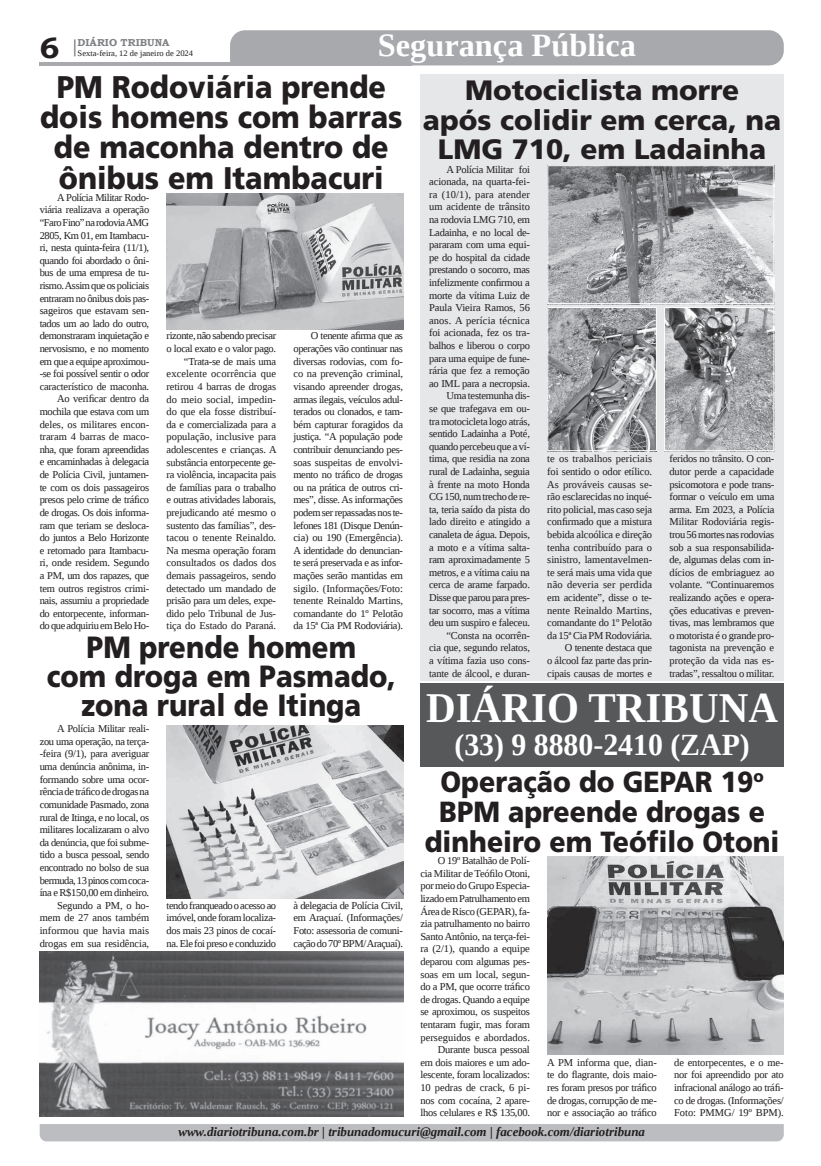
<style>
.page{position:relative;width:821px;height:1166px;background:#fff}
.page>*{position:absolute;margin:0;border:0;box-sizing:border-box;transform-origin:0 0}
.t1{font:700 42.35px "Liberation Serif";color:#fff}
.t2{font:700 32.38px "Liberation Serif";color:#fff}
.t3{font:900 31.32px/30.2px "Frutiger LT Std";color:#231f20;text-align:center;scale:.92 1}
.t4{font:900 30.71px/28.7px "Frutiger LT Std";color:#231f20;text-align:center;scale:.89 1}
.t5{font:700 30.71px "Liberation Serif";color:#fff}
.t6{font:700 29.31px "Bookman Old Style";color:#231f20}
.t7{font:900 29.14px/30.3px "Frutiger LT Std";color:#231f20;text-align:center;scale:.92 1}
.t8{font:900 28px/29.8px "Frutiger LT Std";color:#231f20;text-align:center}
.t9{font:italic 700 12.95px "Liberation Serif";color:#231f20}
.t10{font:10.5px/12.6px "Liberation Serif";letter-spacing:-.025em;color:#231f20;text-align:right}
.t11{font:700 10.06px "Bookman Old Style";color:#808285}
.t12{font:8.4px "Liberation Serif";color:#231f20}
</style>
<div class="page">
<svg style="left:74px;top:39px;width:2px;height:17px"></svg>
<hr style="left:40px;top:62px;width:372px;height:3px;background:#a8a9ad">
<div style="left:230px;top:30px;width:554px;height:35px;background:#a8a9ad"></div>
<div style="left:40px;top:1124px;width:744px;height:17px;background:#bcbdc0"></div>
<div style="left:420px;top:74px;width:364px;height:607px;background:#e6e7e9"></div>
<img style="left:40px;top:952px;width:363px;height:164px">
<img style="left:549px;top:167px;width:223px;height:135px">
<div style="left:547px;top:165px;width:227px;height:139px;border:1px solid #fff"></div>
<img style="left:549px;top:309px;width:106px;height:140px">
<div style="left:547px;top:307px;width:110px;height:144px;border:1px solid #fff"></div>
<img style="left:666px;top:309px;width:106px;height:140px">
<div style="left:664px;top:307px;width:110px;height:144px;border:1px solid #fff"></div>
<img style="left:547px;top:857px;width:237px;height:197px">
<img style="left:167px;top:194px;width:236px;height:135px">
<img style="left:167px;top:725px;width:236px;height:173px">
<div style="left:420px;top:683px;width:364px;height:83px;background:#57585a"></div>
<h2 class="t2" style="left:378px;top:24px;width:260px">Segurança Pública</h2>
<h3 class="t3" style="left:40px;top:72px;width:395px">PM Rodoviária prende dois homens com barras de maconha dentro de ônibus em Itambacuri</h3>
<p class="t11" style="left:78px;top:35px;width:93px">DIÁRIO TRIBUNA</p>
<h3 class="t6" style="left:40px;top:27px;width:21px">6</h3>
<p class="t12" style="left:78px;top:48px;width:117px">Sexta-feira, 12 de janeiro de 2024</p>
<h3 class="t8" style="left:423px;top:75px;width:360px">Motociclista morre<br>após colidir em cerca, na<br>LMG 710, em Ladainha</h3>
<p class="t10" style="left:429px;top:163px;width:102px">A Polícia Militar foi acionada, na quarta-fei&shy;ra (10/1), para atender um acidente de trânsito na rodovia LMG 710, em<br>Ladainha, e no local de&shy;pararam com uma equi&shy;pe do hospital da cidade prestando o socorro, mas infelizmente confirmou a morte da vítima Luiz de<br>Paula Vieira Ramos, 56 anos. A perícia técnica foi acionada, fez os tra&shy;balhos e liberou o corpo para uma equipe de fune&shy;rária que fez a remoção ao IML para a necropsia.<br>Uma testemunha dis-<br>se que trafegava em ou&shy;tra motocicleta logo atrás, sentido Ladainha a Poté, quando percebeu que a ví&shy;tima, que residia na zona rural de Ladainha, seguia à frente na moto Honda<br>CG 150, num trecho de re&shy;ta, teria saído da pista do lado direito e atingido a canaleta de água. Depois, a moto e a vítima salta&shy;ram aproximadamente 5 metros, e a vítima caiu na cerca de arame farpado.<br>Disse que parou para pres&shy;tar socorro, mas a vítima deu um suspiro e faleceu. “Consta na ocorrên-<br>cia que, segundo relatos, a vítima fazia uso cons&shy;tante de álcool, e duran-</p>
<p class="t10" style="left:40px;top:191px;width:111px">A Polícia Militar Rodo&shy;viária realizava a operação “Faro Fino” na rodovia AMG<br>2805, Km 01, em Itambacu&shy;ri, nesta quinta-feira (11/1), quando foi abordado o ôni&shy;bus de uma empresa de tu&shy;rismo. Assim que os policiais entraram no ônibus dois pas&shy;sageiros que estavam sen&shy;tados um ao lado do outro, demonstraram inquietação e nervosismo, e no momento em que a equipe aproximou--se foi possível sentir o odor característico de maconha.<br>Ao verificar dentro da mochila que estava com um deles, os militares encon&shy;traram 4 barras de maco&shy;nha, que foram apreendidas e encaminhadas à delegacia de Polícia Civil, juntamen&shy;te com os dois passageiros presos pelo crime de tráfico de drogas. Os dois informa&shy;ram que teriam se desloca&shy;do juntos a Belo Horizonte e retornado para Itambacu&shy;ri, onde residem. Segundo a PM, um dos rapazes, que tem outros registros crimi&shy;nais, assumiu a propriedade do entorpecente, informan&shy;do que adquiriu em Belo Ho-</p>
<p class="t10" style="left:167px;top:330px;width:112px">rizonte, não sabendo precisar o local exato e o valor pago. “Trata-se de mais uma excelente ocorrência que retirou 4 barras de drogas do meio social, impedin&shy;do que ela fosse distribuí&shy;da e comercializada para a população, inclusive para adolescentes e crianças. A substância entorpecente ge&shy;ra violência, incapacita pais de famílias para o trabalho e outras atividades laborais, prejudicando até mesmo o sustento das famílias”, des&shy;tacou o tenente Reinaldo.<br>Na mesma operação foram consultados os dados dos demais passageiros, sendo detectado um mandado de prisão para um deles, expe&shy;dido pelo Tribunal de Jus&shy;tiça do Estado do Paraná.</p>
<p class="t10" style="left:293px;top:330px;width:111px;text-align:justify;text-indent:17px">O tenente afirma que as operações vão continuar nas diversas rodovias, com fo&shy;co na prevenção criminal, visando apreender drogas, armas ilegais, veículos adul&shy;terados ou clonados, e tam&shy;bém capturar foragidos da justiça. “A população pode contribuir denunciando pes&shy;soas suspeitas de envolvi&shy;mento no tráfico de drogas ou na prática de outros cri&shy;mes”, disse. As informações podem ser repassadas nos te&shy;lefones 181 (Disque Denún&shy;cia) ou 190 (Emergência).<br>A identidade do denuncian&shy;te será preservada e as infor&shy;mações serão mantidas em sigilo. (Informações/Foto: tenente Reinaldo Martins, comandante do 1º Pelotão da 15ª Cia PM Rodoviária).</p>
<p class="t10" style="left:547px;top:452px;width:106px">te os trabalhos periciais foi sentido o odor etílico.<br>As prováveis causas se&shy;rão esclarecidas no inqué&shy;rito policial, mas caso seja confirmado que a mistura bebida alcoólica e direção tenha contribuído para o sinistro, lamentavelmen&shy;te será mais uma vida que não deveria ser perdida em acidente”, disse o te&shy;nente Reinaldo Martins, comandante do 1º Pelotão da 15ª Cia PM Rodoviária.<br>O tenente destaca que<br>o álcool faz parte das prin&shy;cipais causas de mortes e</p>
<p class="t10" style="left:669px;top:452px;width:106px;text-align:justify">feridos no trânsito. O con&shy;dutor perde a capacidade psicomotora e pode trans&shy;formar o veículo em uma arma. Em 2023, a Polícia Militar Rodoviária regis&shy;trou 56 mortes nas rodovias sob a sua responsabilida&shy;de, algumas delas com in&shy;dícios de embriaguez ao volante. “Continuaremos realizando ações e opera&shy;ções educativas e preven&shy;tivas, mas lembramos que o motorista é o grande pro&shy;tagonista na prevenção e proteção da vida nas es&shy;tradas”, ressaltou o militar.</p>
<h3 class="t4" style="left:47px;top:633px;width:394px">PM prende homem<br>com droga em Pasmado, zona rural de Itinga</h3>
<h1 class="t1" style="left:426px;top:679px;width:353px">DIÁRIO TRIBUNA</h1>
<h3 class="t5" style="left:454px;top:724px;width:297px">(33) 9 8880-2410 (ZAP)</h3>
<p class="t10" style="left:40px;top:722px;width:111px">A Polícia Militar reali-<br>zou uma operação, na terça--feira (9/1), para averiguar uma denúncia anônima, in&shy;formando sobre uma ocor&shy;rência de tráfico de drogas na comunidade Pasmado, zona rural de Itinga, e no local, os militares localizaram o alvo da denúncia, que foi subme&shy;tido a busca pessoal, sendo encontrado no bolso de sua bermuda, 13 pinos com coca&shy;ína e R$150,00 em dinheiro.<br>Segundo a PM, o ho&shy;mem de 27 anos também informou que havia mais drogas em sua residência,</p>
<h3 class="t7" style="left:425px;top:766px;width:387px">Operação do GEPAR 19<sup>o<br></sup>BPM apreende drogas e dinheiro em Teófilo Otoni</h3>
<p class="t10" style="left:420px;top:854px;width:111px">O 19º Batalhão de Polí-<br>cia Militar de Teófilo Otoni, por meio do Grupo Especia&shy;lizado em Patrulhamento em<br>Área de Risco (GEPAR), fa&shy;zia patrulhamento no bairro<br>Santo Antônio, na terça-fei&shy;ra (2/1), quando a equipe deparou com algumas pes&shy;soas em um local, segun&shy;do a PM, que ocorre tráfico de drogas. Quando a equipe se aproximou, os suspeitos tentaram fugir, mas foram perseguidos e abordados.<br>Durante busca pessoal<br>em dois maiores e um ado&shy;lescente, foram localizados:<br>10 pedras de crack, 6 pi&shy;nos com cocaína, 2 apare&shy;lhos celulares e R$ 135,00.</p>
<p class="t10" style="left:167px;top:899px;width:111px;text-align:justify">tendo franqueado o acesso ao imóvel, onde foram localiza&shy;dos mais 23 pinos de cocaí&shy;na. Ele foi preso e conduzido</p>
<p class="t10" style="left:293px;top:899px;width:111px;text-align:justify">à delegacia de Polícia Civil, em Araçuaí. (Informações/ Foto: assessoria de comuni&shy;cação do 70º BPM/ Araçuaí).</p>
<p class="t10" style="left:547px;top:1056px;width:111px;text-align:justify">A PM informa que, dian&shy;te do flagrante, dois maio&shy;res foram presos por tráfico de drogas, corrupção de me&shy;nor e associação ao tráfico</p>
<p class="t10" style="left:674px;top:1056px;width:111px;text-align:justify">de entorpecentes, e o me&shy;nor foi apreendido por ato infracional análogo ao tráfi&shy;co de drogas. (Informações/ Foto: PMMG/ 19º BPM).</p>
<p class="t9" style="left:178px;top:1123px;width:468px">www.diariotribuna.com.br | tribunadomucuri@gmail.com | facebook.com/diariotribuna</p>
</div>
